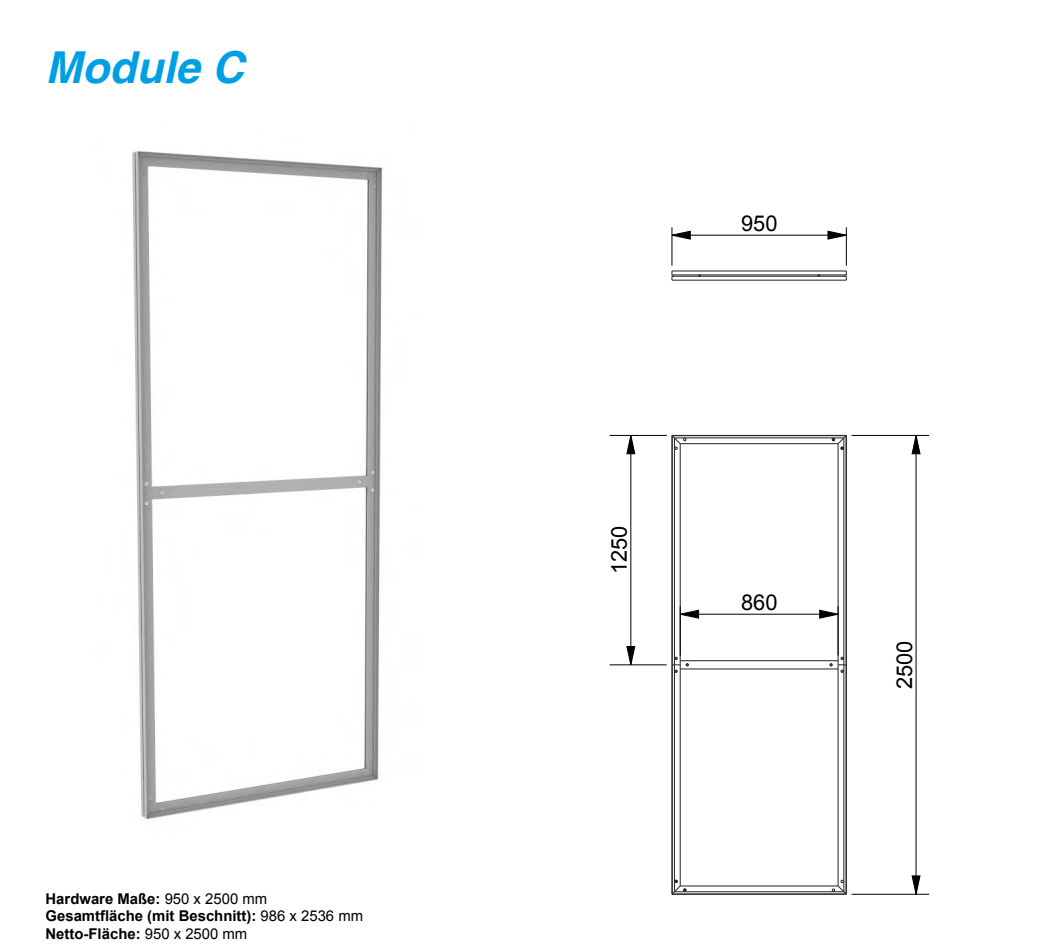
<style>
.page{position:relative;width:1042px;height:951px;background:#fff}
.page>*{position:absolute;margin:0;border:0;box-sizing:border-box;transform-origin:0 0}
.t1{font:italic 700 44.1px "Helvetica";color:#009fe3}
.t2{font:21.88px "Arial";color:#000}
.t3{font:700 14.88px/17.8px "Arial";color:#000}
.s1{font-weight:400}
</style>
<div class="page">
<img style="left:132px;top:151px;width:251px;height:669px">
<hr style="left:672px;top:894px;width:174px;height:1px;background:#222226">
<hr style="left:674px;top:891px;width:170px;height:1px;background:#222226">
<hr style="left:680px;top:886px;width:158px;height:1px;background:#222226">
<hr style="left:671px;top:435px;width:1px;height:459px;background:#222226">
<hr style="left:672px;top:436px;width:1px;height:458px;background:#222226">
<hr style="left:674px;top:438px;width:1px;height:454px;background:#222226">
<hr style="left:680px;top:444px;width:1px;height:442px;background:#222226">
<hr style="left:680px;top:669px;width:158px;height:1px;background:#222226">
<hr style="left:680px;top:660px;width:158px;height:1px;background:#222226">
<hr style="left:838px;top:444px;width:1px;height:442px;background:#222226">
<hr style="left:843px;top:438px;width:1px;height:454px;background:#222226">
<hr style="left:846px;top:435px;width:1px;height:459px;background:#222226">
<hr style="left:680px;top:443px;width:158px;height:1px;background:#222226">
<hr style="left:674px;top:438px;width:170px;height:1px;background:#222226">
<hr style="left:672px;top:435px;width:174px;height:1px;background:#222226">
<hr style="left:672px;top:280px;width:174px;height:1px;background:#222226">
<hr style="left:700px;top:276px;width:118px;height:1px;background:#222226">
<hr style="left:700px;top:275px;width:118px;height:1px;background:#222226">
<hr style="left:672px;top:271px;width:174px;height:1px;background:#222226">
<svg style="left:671px;top:880px;width:15px;height:15px"></svg>
<svg style="left:672px;top:657px;width:8px;height:16px"></svg>
<svg style="left:671px;top:435px;width:15px;height:15px"></svg>
<svg style="left:832px;top:880px;width:14px;height:15px"></svg>
<svg style="left:838px;top:657px;width:8px;height:16px"></svg>
<svg style="left:832px;top:436px;width:14px;height:14px"></svg>
<svg style="left:671px;top:271px;width:29px;height:9px"></svg>
<svg style="left:818px;top:271px;width:29px;height:9px"></svg>
<svg style="left:912px;top:436px;width:8px;height:18px"></svg>
<svg style="left:912px;top:876px;width:8px;height:18px"></svg>
<svg style="left:681px;top:610px;width:18px;height:8px"></svg>
<svg style="left:819px;top:610px;width:19px;height:8px"></svg>
<svg style="left:626px;top:436px;width:9px;height:18px"></svg>
<svg style="left:626px;top:646px;width:9px;height:19px"></svg>
<svg style="left:672px;top:231px;width:18px;height:8px"></svg>
<svg style="left:828px;top:231px;width:18px;height:8px"></svg>
<hr style="left:851px;top:894px;width:78px;height:1px;background:#000">
<hr style="left:630px;top:435px;width:1px;height:230px;background:#000">
<hr style="left:680px;top:606px;width:1px;height:49px;background:#000">
<hr style="left:609px;top:665px;width:58px;height:1px;background:#000">
<hr style="left:680px;top:614px;width:158px;height:1px;background:#000">
<hr style="left:838px;top:606px;width:1px;height:49px;background:#000">
<hr style="left:916px;top:435px;width:1px;height:459px;background:#000">
<hr style="left:609px;top:435px;width:58px;height:1px;background:#000">
<hr style="left:851px;top:435px;width:78px;height:1px;background:#000">
<hr style="left:671px;top:227px;width:1px;height:39px;background:#000">
<hr style="left:672px;top:235px;width:174px;height:1px;background:#000">
<hr style="left:846px;top:227px;width:1px;height:39px;background:#000">
<h1 class="t1" style="left:46px;top:42px;width:200px">Module C</h1>
<p class="t3" style="left:46px;top:889px;width:319px">Hardware Maße: <span class="s1">950 x 2500 mm<br></span>Gesamtfläche (mit Beschnitt): <span class="s1">986 x 2536 mm<br></span>Netto-Fläche: <span class="s1">950 x 2500 mm</span></p>
<h2 class="t2" style="left:741px;top:209px;width:38px">950</h2>
<h2 class="t2" style="left:605px;top:574px;width:50px;rotate:-90deg">1250</h2>
<h2 class="t2" style="left:741px;top:588px;width:38px">860</h2>
<h2 class="t2" style="left:890px;top:689px;width:50px;rotate:-90deg">2500</h2>
</div>
